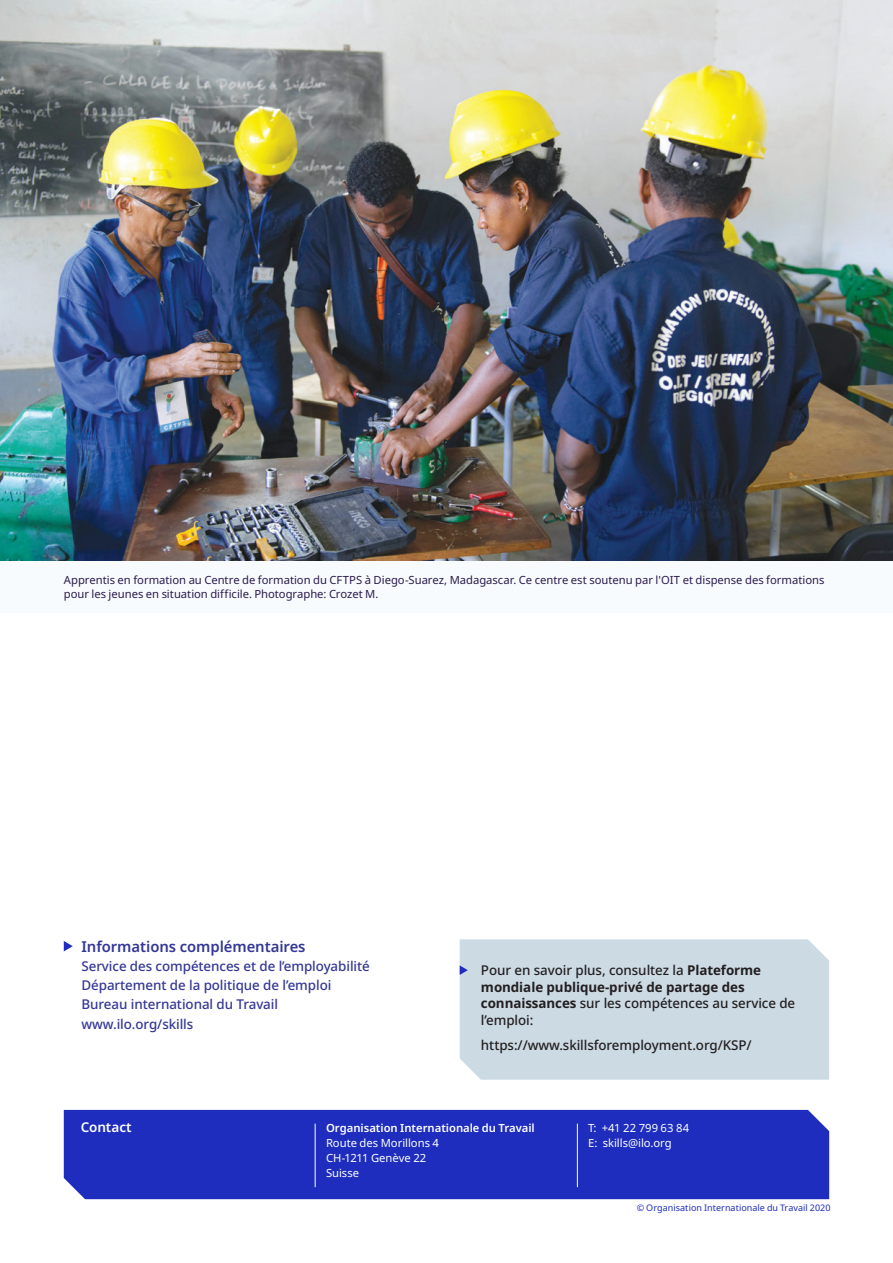
<style>
.page{position:relative;width:893px;height:1263px;background:#fff}
.page>*{position:absolute;margin:0;border:0;box-sizing:border-box;transform-origin:0 0}
.txt_box{font:600 15px "Noto Sans";letter-spacing:-.005em;color:#333795}
.txt_box-2{font:500 13.5px/16.5px "Noto Sans";letter-spacing:-.005em;color:#231f20}
.txt_box-3{font:500 13.5px "Noto Sans";letter-spacing:-.005em;color:#333795}
.Briefing_A4_-_Body{font:600 13.5px "Noto Sans";letter-spacing:-.01em;color:#fff}
.Briefing_A4-caption{font:11.25px/14.2px "Noto Sans";color:#2c1b4d}
.Briefing_A4_-_contac{font:11.25px/15px "Noto Sans";color:#fff}
.Briefing_A4_-_contac-2{font:600 11.25px "Noto Sans";letter-spacing:-.005em;color:#fff}
.Briefing_A4_-_contac-3{font:9px "Noto Sans";letter-spacing:.005em;color:#1e2dbe}
.s1{font-weight:700}
</style>
<div class="page">
<img style="left:0;top:0;width:893px;height:561px">
<div style="left:460px;top:939px;width:369px;height:141px;background:#ccdae4"></div>
<svg style="left:460px;top:965px;width:8px;height:10px"></svg>
<svg style="left:64px;top:941px;width:9px;height:10px"></svg>
<div style="left:64px;top:1110px;width:765px;height:89px;background:#1e2dbe"></div>
<hr style="left:577px;top:1123px;width:1px;height:64px;background:#fff">
<hr style="left:315px;top:1123px;width:1px;height:64px;background:#fff">
<div style="left:0;top:561px;width:893px;height:52px;background:#f8fbfe"></div>
<p class="Briefing_A4-caption" style="left:64px;top:573px;width:762px">Apprentis en formation au Centre de formation du CFTPS à Diego-Suarez, Madagascar. Ce centre est soutenu par l'OIT et dispense des formations pour les jeunes en situation difficile. Photographe: Crozet M.</p>
<p class="txt_box" style="left:82px;top:935px;width:225px">Informations complémentaires</p>
<p class="txt_box-3" style="left:82px;top:956px;width:290px">Service des compétences et de l’employabilité</p>
<p class="txt_box-3" style="left:82px;top:976px;width:251px">Département de la politique de l’emploi</p>
<p class="txt_box-3" style="left:82px;top:995px;width:198px">Bureau international du Travail</p>
<p class="txt_box-3" style="left:82px;top:1014px;width:113px">www.ilo.org/skills</p>
<p class="txt_box-2" style="left:481px;top:962px;width:316px">Pour en savoir plus, consultez la <span class="s1">Plateforme mondiale publique-privé de partage des connaissances</span> sur les compétences au service de l’emploi:</p>
<p class="txt_box-2" style="left:481px;top:1037px;width:272px">https://www.skillsforemployment.org/KSP/</p>
<p class="Briefing_A4_-_Body" style="left:81px;top:1118px;width:52px">Contact</p>
<p class="Briefing_A4_-_contac-2" style="left:326px;top:1119px;width:210px">Organisation Internationale du Travail</p>
<p class="Briefing_A4_-_contac" style="left:326px;top:1135px;width:114px">Route des Morillons 4<br>CH-1211 Genève 22<br>Suisse</p>
<p class="Briefing_A4_-_contac" style="left:588px;top:1120px;width:102px">T: +41 22 799 63 84<br>E: skills@ilo.org</p>
<p class="Briefing_A4_-_contac-3" style="left:637px;top:1201px;width:195px">© Organisation Internationale du Travail 2020</p>
</div>
